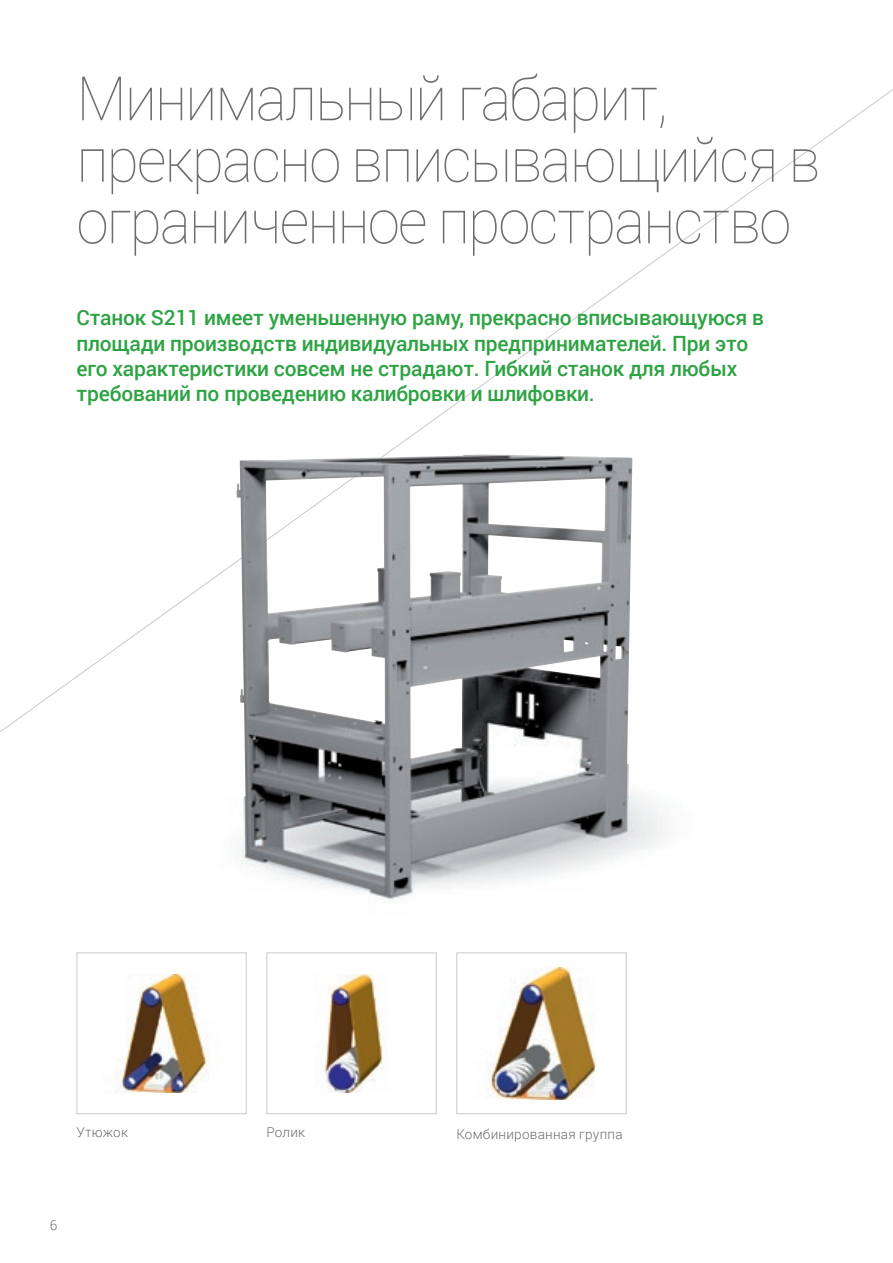
<style>
.page{position:relative;width:893px;height:1263px;background:#fff}
.page>*{position:absolute;margin:0;border:0;box-sizing:border-box;transform-origin:0 0}
.t1{font:100 61.5px/61.5px "Roboto";letter-spacing:-.03em;color:#6c6d70;scale:.95 1}
.t2{font:500 21px/25.2px "Roboto";letter-spacing:-.01em;color:#2da343}
.t3{font:300 13.5px "Roboto";letter-spacing:.02em;color:#6c6d70}
</style>
<div class="page">
<img style="left:116px;top:974px;width:92px;height:118px">
<div style="left:77px;top:952px;width:170px;height:162px;border:1px solid #c9cacc"></div>
<img style="left:323px;top:974px;width:61px;height:118px">
<div style="left:266px;top:952px;width:171px;height:162px;border:1px solid #c9cacc"></div>
<img style="left:213px;top:454px;width:451px;height:446px">
<img style="left:486px;top:967px;width:110px;height:132px">
<div style="left:456px;top:952px;width:170px;height:162px;border:1px solid #c9cacc"></div>
<p class="t1" style="left:77px;top:66px;width:784px">Минимальный габарит, прекрасно вписывающийся в ограниченное пространство</p>
<p class="t2" style="left:77px;top:305px;width:689px">Станок S211 имеет уменьшенную раму, прекрасно вписывающуюся в площади производств индивидуальных предпринимателей. При это его характеристики совсем не страдают. Гибкий станок для любых требований по проведению калибровки и шлифовки.</p>
<p class="t3" style="left:77px;top:1122px;width:53px">Утюжок</p>
<p class="t3" style="left:266px;top:1122px;width:40px">Ролик</p>
<p class="t3" style="left:50px;top:1215px;width:9px">6</p>
<p class="t3" style="left:456px;top:1125px;width:168px">Комбинированная группа</p>
</div>
